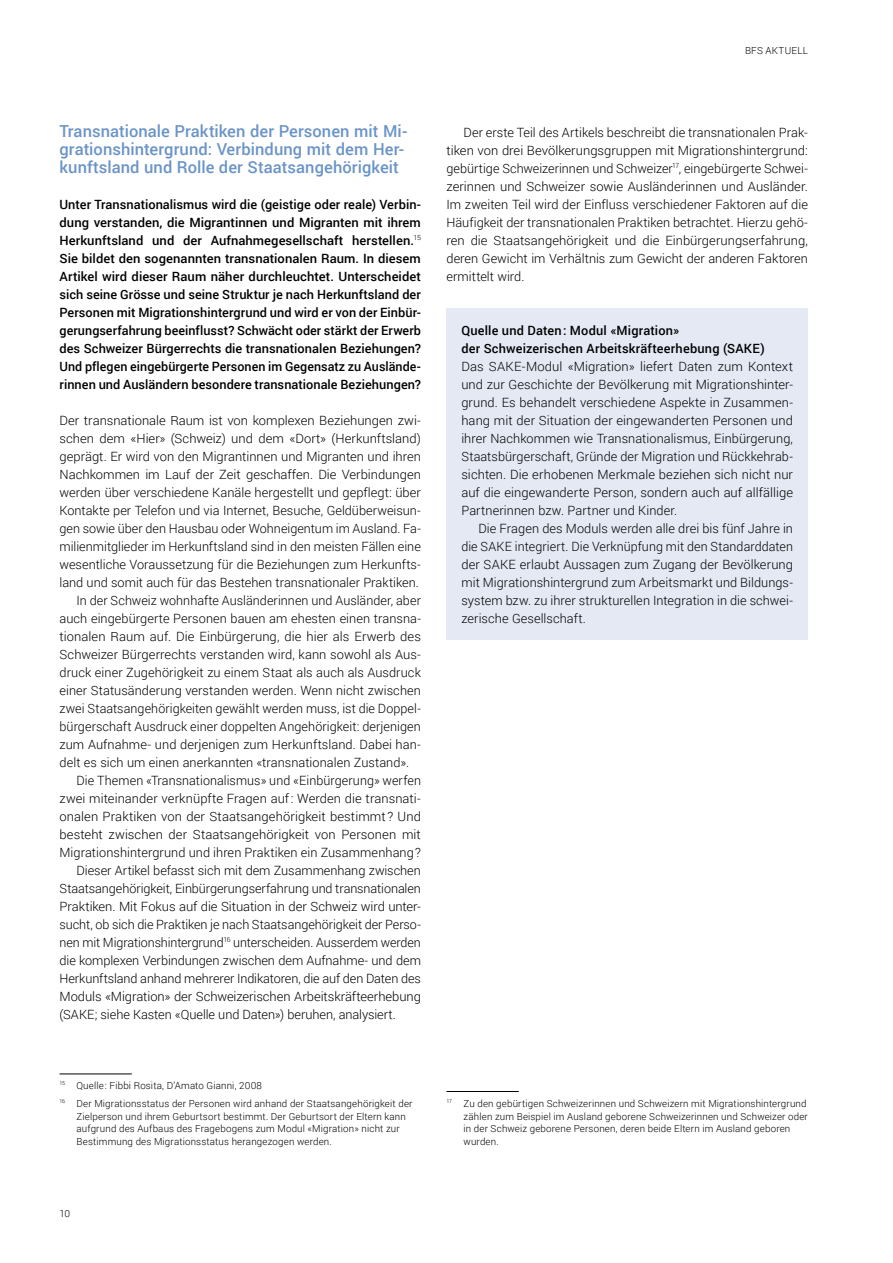
<style>
.page{position:relative;width:893px;height:1263px;background:#fff}
.page>*{position:absolute;margin:0;border:0;box-sizing:border-box;transform-origin:0 0}
.t1{font:500 16.5px/18px "Roboto";letter-spacing:.005em;color:#6a94c8}
.t2{font:300 12.75px/18px "Roboto";color:#000;text-align:justify}
.t3{font:500 12.75px/18px "Roboto";letter-spacing:.01em;color:#000;text-align:justify}
.t4{font:300 9.75px/12.8px "Roboto";letter-spacing:.015em;color:#000}
</style>
<div class="page">
<hr style="left:60px;top:1073px;width:72px;height:1px;background:#000">
<hr style="left:446px;top:1091px;width:73px;height:1px;background:#000">
<div style="left:446px;top:309px;width:362px;height:331px;background:#e4e9f4"></div>
<p class="t4" style="left:745px;top:44px;width:64px">BFS AKTUELL</p>
<p class="t1" style="left:60px;top:122px;width:349px">Transnationale Praktiken der Personen mit Mi&shy;grationshintergrund: Verbindung mit dem Her&shy;kunftsland und Rolle der Staatsangehörigkeit</p>
<p class="t3" style="left:60px;top:195px;width:363px">Unter Transnationalismus wird die (geistige oder reale) Verbin&shy;dung verstanden, die Migrantinnen und Migranten mit ihrem Herkunftsland und der Aufnahmegesellschaft herstellen.<sup>15<br></sup>Sie bildet den sogenannten transnationalen Raum. In diesem Artikel wird dieser Raum näher durchleuchtet. Unterscheidet sich seine Grösse und seine Struktur je nach Herkunftsland der Personen mit Migrationshintergrund und wird er von der Einbür&shy;gerungserfahrung beeinflusst? Schwächt oder stärkt der Erwerb des Schweizer Bürgerrechts die transnationalen Beziehungen?<br>Und pflegen eingebürgerte Personen im Gegensatz zu Auslände&shy;rinnen und Ausländern besondere transnationale Beziehungen?</p>
<p class="t2" style="left:60px;top:411px;width:363px">Der transnationale Raum ist von komplexen Beziehungen zwi-</p>
<p class="t2" style="left:60px;top:429px;width:363px">schen dem «Hier» (Schweiz) und dem «Dort» (Herkunftsland)</p>
<p class="t2" style="left:60px;top:447px;width:363px">geprägt. Er wird von den Migrantinnen und Migranten und ihren</p>
<p class="t2" style="left:60px;top:465px;width:363px">Nachkommen im Lauf der Zeit geschaffen. Die Verbindungen</p>
<p class="t2" style="left:60px;top:483px;width:363px">werden über verschiedene Kanäle hergestellt und gepflegt: über</p>
<p class="t2" style="left:60px;top:501px;width:363px">Kontakte per Telefon und via Internet, Besuche, Geldüberweisun-</p>
<p class="t2" style="left:60px;top:519px;width:363px">gen sowie über den Hausbau oder Wohneigentum im Ausland. Fa-</p>
<p class="t2" style="left:60px;top:537px;width:363px">milienmitglieder im Herkunftsland sind in den meisten Fällen eine</p>
<p class="t2" style="left:60px;top:555px;width:363px">wesentliche Voraussetzung für die Beziehungen zum Herkunfts-</p>
<p class="t2" style="left:60px;top:573px;width:361px">land und somit auch für das Bestehen transnationaler Praktiken.</p>
<p class="t2" style="left:77px;top:591px;width:346px">In der Schweiz wohnhafte Ausländerinnen und Ausländer, aber</p>
<p class="t2" style="left:60px;top:609px;width:363px">auch eingebürgerte Personen bauen am ehesten einen transna-</p>
<p class="t2" style="left:60px;top:627px;width:363px">tionalen Raum auf. Die Einbürgerung, die hier als Erwerb des</p>
<p class="t2" style="left:60px;top:645px;width:363px">Schweizer Bürgerrechts verstanden wird, kann sowohl als Aus-</p>
<p class="t2" style="left:60px;top:663px;width:363px">druck einer Zugehörigkeit zu einem Staat als auch als Ausdruck</p>
<p class="t2" style="left:60px;top:681px;width:363px">einer Statusänderung verstanden werden. Wenn nicht zwischen</p>
<p class="t2" style="left:60px;top:699px;width:363px">zwei Staatsangehörigkeiten gewählt werden muss, ist die Doppel-</p>
<p class="t2" style="left:60px;top:717px;width:363px">bürgerschaft Ausdruck einer doppelten Angehörigkeit: derjenigen</p>
<p class="t2" style="left:60px;top:735px;width:363px">zum Aufnahme- und derjenigen zum Herkunftsland. Dabei han-</p>
<p class="t2" style="left:60px;top:753px;width:351px">delt es sich um einen anerkannten «transnationalen Zustand».</p>
<p class="t2" style="left:77px;top:771px;width:346px">Die Themen «Transnationalismus» und «Einbürgerung» werfen</p>
<p class="t2" style="left:60px;top:789px;width:363px">zwei miteinander verknüpfte Fragen auf: Werden die transnati-</p>
<p class="t2" style="left:60px;top:807px;width:363px">onalen Praktiken von der Staatsangehörigkeit bestimmt? Und</p>
<p class="t2" style="left:60px;top:825px;width:363px">besteht zwischen der Staatsangehörigkeit von Personen mit</p>
<p class="t2" style="left:60px;top:843px;width:363px">Migrationshintergrund und ihren Praktiken ein Zusammenhang?</p>
<p class="t2" style="left:77px;top:861px;width:346px">Dieser Artikel befasst sich mit dem Zusammenhang zwischen</p>
<p class="t2" style="left:60px;top:879px;width:363px">Staatsangehörigkeit, Einbürgerungserfahrung und transnationalen</p>
<p class="t2" style="left:60px;top:897px;width:363px">Praktiken. Mit Fokus auf die Situation in der Schweiz wird unter-</p>
<p class="t2" style="left:60px;top:915px;width:363px">sucht, ob sich die Praktiken je nach Staatsangehörigkeit der Perso-</p>
<p class="t2" style="left:60px;top:933px;width:363px">nen mit Migrationshintergrund<sup>16</sup> unterscheiden. Ausserdem werden</p>
<p class="t2" style="left:60px;top:951px;width:363px">die komplexen Verbindungen zwischen dem Aufnahme- und dem</p>
<p class="t2" style="left:60px;top:969px;width:363px">Herkunftsland anhand mehrerer Indikatoren, die auf den Daten des</p>
<p class="t2" style="left:60px;top:987px;width:363px">Moduls «Migration» der Schweizerischen Arbeitskräfteerhebung</p>
<p class="t2" style="left:60px;top:1005px;width:338px">(SAKE; siehe Kasten «Quelle und Daten») beruhen, analysiert.</p>
<p class="t4" style="left:60px;top:1077px;width:354px;line-height:17.5px"><sup>15</sup> Quelle: Fibbi Rosita, D’Amato Gianni, 2008<br><sup>16</sup> Der Migrationsstatus der Personen wird anhand der Staatsangehörigkeit der</p>
<p class="t4" style="left:77px;top:1109px;width:331px">Zielperson und ihrem Geburtsort bestimmt. Der Geburtsort der Eltern kann aufgrund des Aufbaus des Fragebogens zum Modul «Migration» nicht zur<br>Bestimmung des Migrationsstatus herangezogen werden.</p>
<p class="t4" style="left:60px;top:1207px;width:12px">10</p>
<p class="t2" style="left:446px;top:123px;width:363px;text-indent:17px">Der erste Teil des Artikels beschreibt die transnationalen Prak&shy;tiken von drei Bevölkerungsgruppen mit Migrationshintergrund: gebürtige Schweizerinnen und Schweizer<sup>17</sup>, eingebürgerte Schwei&shy;zerinnen und Schweizer sowie Ausländerinnen und Ausländer.<br>Im zweiten Teil wird der Einfluss verschiedener Faktoren auf die Häufigkeit der transnationalen Praktiken betrachtet. Hierzu gehö&shy;ren die Staatsangehörigkeit und die Einbürgerungserfahrung, deren Gewicht im Verhältnis zum Gewicht der anderen Faktoren ermittelt wird.</p>
<p class="t3" style="left:461px;top:321px;width:305px">Quelle und Daten: Modul «Migration»<br>der Schweizerischen Arbeitskräfteerhebung (SAKE)</p>
<p class="t2" style="left:461px;top:357px;width:333px">Das SAKE-Modul «Migration» liefert Daten zum Kontext und zur Geschichte der Bevölkerung mit Migrationshinter&shy;grund. Es behandelt verschiedene Aspekte in Zusammen&shy;hang mit der Situation der eingewanderten Personen und ihrer Nachkommen wie Transnationalismus, Einbürgerung, Staatsbürgerschaft, Gründe der Migration und Rückkehrab&shy;sichten. Die erhobenen Merkmale beziehen sich nicht nur auf die eingewanderte Person, sondern auch auf allfällige Partnerinnen bzw. Partner und Kinder.</p>
<p class="t2" style="left:461px;top:519px;width:333px;text-indent:17px">Die Fragen des Moduls werden alle drei bis fünf Jahre in die SAKE integriert. Die Verknüpfung mit den Standarddaten der SAKE erlaubt Aussagen zum Zugang der Bevölkerung mit Migrationshintergrund zum Arbeitsmarkt und Bildungs&shy;system bzw. zu ihrer strukturellen Integration in die schwei&shy;zerische Gesellschaft.</p>
<p class="t4" style="left:463px;top:1097px;width:346px;text-indent:-17px"><sup>17</sup> Zu den gebürtigen Schweizerinnen und Schweizern mit Migrationshintergrund zählen zum Beispiel im Ausland geborene Schweizerinnen und Schweizer oder in der Schweiz geborene Personen, deren beide Eltern im Ausland geboren wurden.</p>
</div>
